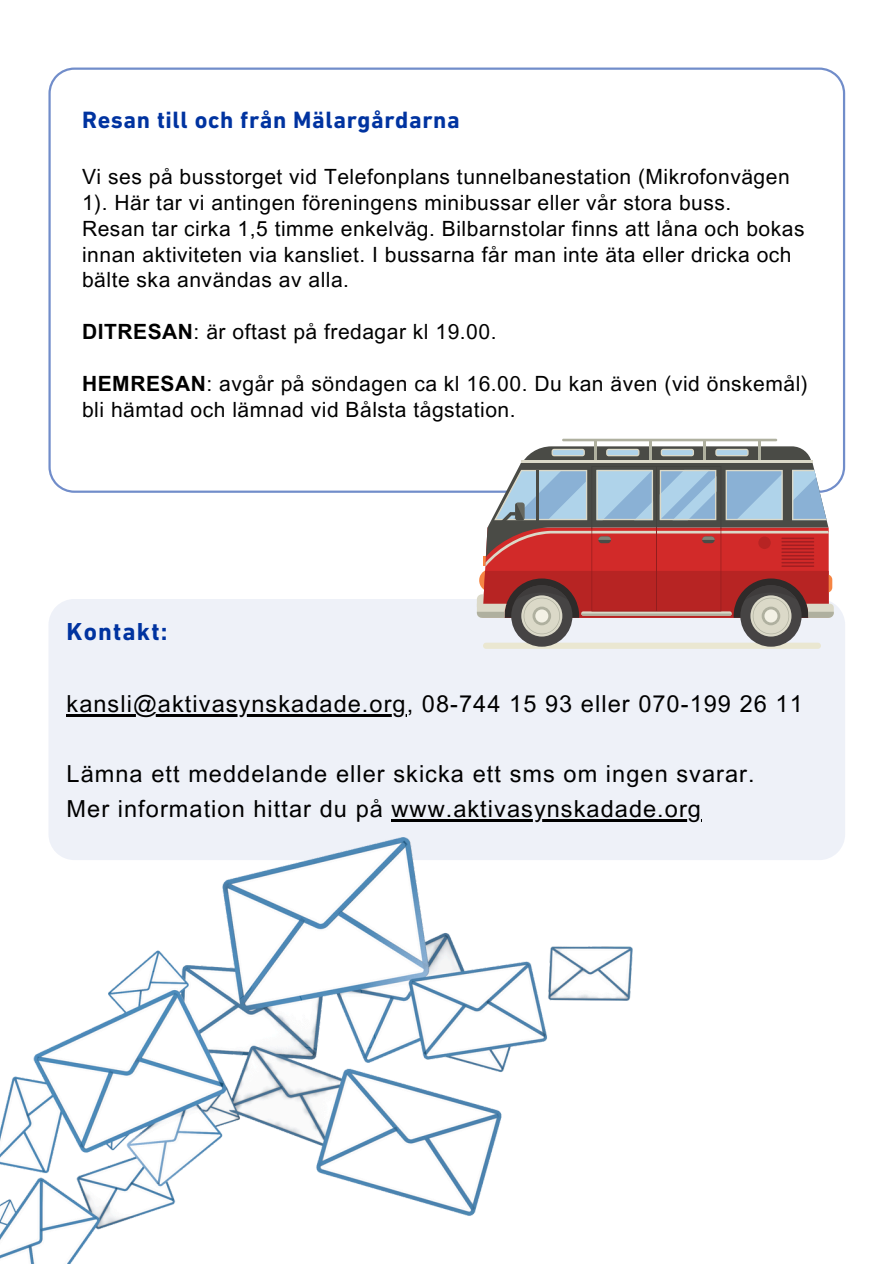
<style>
.page{position:relative;width:894px;height:1264px;background:#fff}
.page>*{position:absolute;margin:0;border:0;box-sizing:border-box;transform-origin:0 0}
.t1{font:700 25.05px "DIN Next LT Pro";letter-spacing:.045em;color:#0033a0}
.t2{font:700 24px "DIN Next LT Pro";letter-spacing:.025em;color:#0033a0}
.t3{font:23.4px/34.8px "Arial MT Pro";letter-spacing:.045em;color:#000}
.t4{font:21px/25.8px "Arial MT Pro";letter-spacing:.025em;color:#000}
.s1{font-weight:700}
</style>
<div class="page">
<svg style="left:48px;top:67px;width:796px;height:426px"></svg>
<div style="left:49px;top:599px;width:796px;height:261px;background:#eef1f8"></div>
<img style="left:0;top:837px;width:632px;height:426px">
<div style="left:483px;top:642px;width:337px;height:7px;background:#eae7d1;border-radius:3px"></div>
<div style="left:740px;top:585px;width:61px;height:61px;background:#464444;border-radius:50%"></div>
<div style="left:511px;top:585px;width:61px;height:61px;background:#464444;border-radius:50%"></div>
<div style="left:521px;top:595px;width:41px;height:41px;background:#dbd9c8;border-radius:50%"></div>
<div style="left:750px;top:595px;width:41px;height:41px;background:#dbd9c8;border-radius:50%"></div>
<hr style="left:757px;top:438px;width:3px;height:22px;background:#afb09f">
<hr style="left:703px;top:438px;width:2px;height:22px;background:#afb09f">
<hr style="left:562px;top:438px;width:215px;height:3px;background:#afb09f">
<hr style="left:648px;top:438px;width:3px;height:22px;background:#afb09f">
<hr style="left:594px;top:438px;width:2px;height:22px;background:#afb09f">
<svg style="left:476px;top:446px;width:357px;height:188px"></svg>
<hr style="left:66px;top:714px;width:340px;height:2px;background:#000">
<hr style="left:391px;top:819px;width:311px;height:2px;background:#000">
<p class="t2" style="left:82px;top:110px;width:379px">Resan till och från Mälargårdarna</p>
<p class="t4" style="left:82px;top:166px;width:709px">Vi ses på busstorget vid Telefonplans tunnelbanestation (Mikrofonvägen<br>1). Här tar vi antingen föreningens minibussar eller vår stora buss.</p>
<p class="t4" style="left:82px;top:218px;width:723px">Resan tar cirka 1,5 timme enkelväg. Bilbarnstolar finns att låna och bokas innan aktiviteten via kansliet. I bussarna får man inte äta eller dricka och bälte ska användas av alla.</p>
<p class="t4" style="left:82px;top:321px;width:416px"><span class="s1">DITRESAN</span>: är oftast på fredagar kl 19.00.</p>
<p class="t4" style="left:82px;top:373px;width:727px"><span class="s1">HEMRESAN</span>: avgår på söndagen ca kl 16.00. Du kan även (vid önskemål) bli hämtad och lämnad vid Bålsta tågstation.</p>
<h1 class="t1" style="left:66px;top:621px;width:102px">Kontakt:</h1>
<h2 class="t3" style="left:66px;top:689px;width:737px">kansli@aktivasynskadade.org, 08-744 15 93 eller 070-199 26 11</h2>
<h2 class="t3" style="left:66px;top:759px;width:689px">Lämna ett meddelande eller skicka ett sms om ingen svarar.<br>Mer information hittar du på www.aktivasynskadade.org</h2>
</div>
